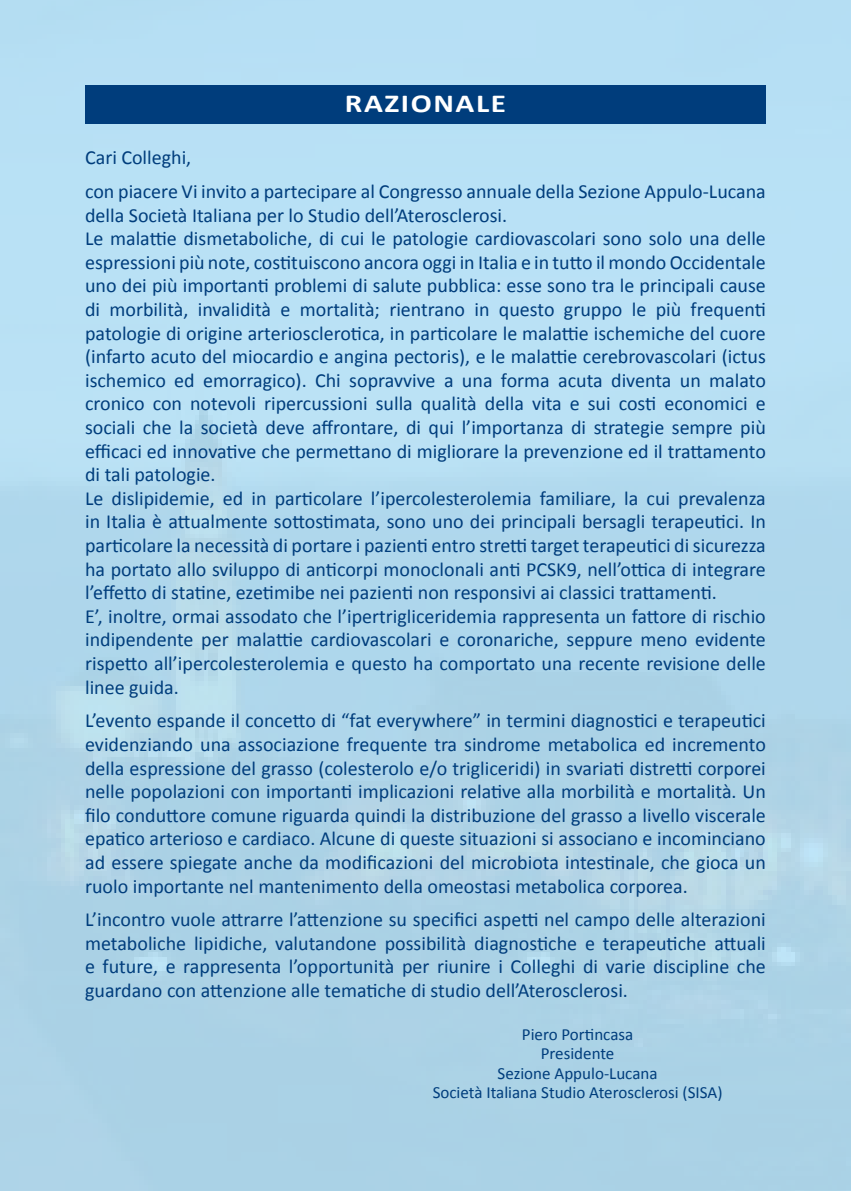
<style>
.page{position:relative;width:851px;height:1191px;background:#fff}
.page>*{position:absolute;margin:0;border:0;box-sizing:border-box;transform-origin:0 0}
.t1{font:700 26px "Calibri";letter-spacing:.05em;color:#fff;scale:1.2 1}
.t2{font:20px/23.6px "Calibri";color:#003d7c}
.t3{font:17px/19.2px "Calibri";color:#003d7c;text-align:center}
</style>
<div class="page">
<div style="left:0;top:0;width:850px;height:1191px;background:#afd7ec"></div>
<div style="left:85px;top:85px;width:680px;height:39px;background:#003d7c"></div>
<h1 class="t1" style="left:345px;top:86px;width:136px">RAZIONALE</h1>
<p class="t2" style="left:85px;top:141px;width:682px;line-height:33.6px">Cari Colleghi,<br>con piacere Vi invito a partecipare al Congresso annuale della Sezione Appulo-Lucana</p>
<p class="t2" style="left:85px;top:203px;width:682px">della Società Italiana per lo Studio dell’Aterosclerosi.<br>Le malattie dismetaboliche, di cui le patologie cardiovascolari sono solo una delle espressioni più note, costituiscono ancora oggi in Italia e in tutto il mondo Occidentale uno dei più importanti problemi di salute pubblica: esse sono tra le principali cause di morbilità, invalidità e mortalità; rientrano in questo gruppo le più frequenti patologie di origine arteriosclerotica, in particolare le malattie ischemiche del cuore (infarto acuto del miocardio e angina pectoris), e le malattie cerebrovascolari (ictus ischemico ed emorragico). Chi sopravvive a una forma acuta diventa un malato cronico con notevoli ripercussioni sulla qualità della vita e sui costi economici e sociali che la società deve affrontare, di qui l’importanza di strategie sempre più efficaci ed innovative che permettano di migliorare la prevenzione ed il trattamento di tali patologie.<br>Le dislipidemie, ed in particolare l’ipercolesterolemia familiare, la cui prevalenza in Italia è attualmente sottostimata, sono uno dei principali bersagli terapeutici. In particolare la necessità di portare i pazienti entro stretti target terapeutici di sicurezza ha portato allo sviluppo di anticorpi monoclonali anti PCSK9, nell’ottica di integrare l’effetto di statine, ezetimibe nei pazienti non responsivi ai classici trattamenti.<br>E’, inoltre, ormai assodato che l’ipertrigliceridemia rappresenta un fattore di rischio indipendente per malattie cardiovascolari e coronariche, seppure meno evidente rispetto all’ipercolesterolemia e questo ha comportato una recente revisione delle linee guida.</p>
<p class="t2" style="left:85px;top:709px;width:682px;text-align:justify">L’evento espande il concetto di “fat everywhere” in termini diagnostici e terapeutici evidenziando una associazione frequente tra sindrome metabolica ed incremento della espressione del grasso (colesterolo e/o trigliceridi) in svariati distretti corporei nelle popolazioni con importanti implicazioni relative alla morbilità e mortalità. Un filo conduttore comune riguarda quindi la distribuzione del grasso a livello viscerale epatico arterioso e cardiaco. Alcune di queste situazioni si associano e incominciano ad essere spiegate anche da modificazioni del microbiota intestinale, che gioca un ruolo importante nel mantenimento della omeostasi metabolica corporea.</p>
<p class="t2" style="left:85px;top:907px;width:682px;text-align:justify">L’incontro vuole attrarre l’attenzione su specifici aspetti nel campo delle alterazioni metaboliche lipidiche, valutandone possibilità diagnostiche e terapeutiche attuali e future, e rappresenta l’opportunità per riunire i Colleghi di varie discipline che guardano con attenzione alle tematiche di studio dell’Aterosclerosi.</p>
<p class="t3" style="left:432px;top:1025px;width:291px">Piero Portincasa<br>Presidente<br>Sezione Appulo-Lucana<br>Società Italiana Studio Aterosclerosi (SISA)</p>
</div>
